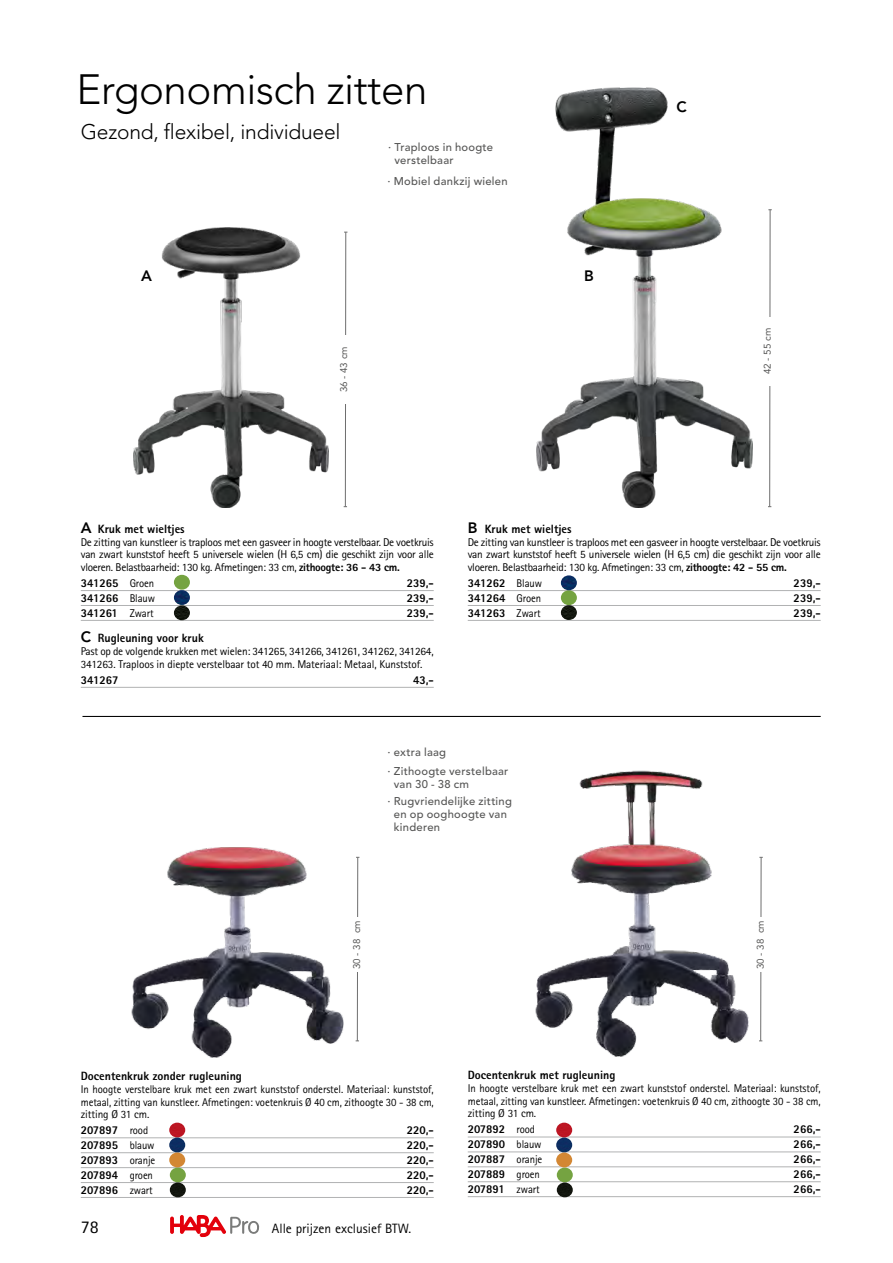
<style>
.page{position:relative;width:893px;height:1263px;background:#fff}
.page>*{position:absolute;margin:0;border:0;box-sizing:border-box;transform-origin:0 0}
.t1{font:300 42px "Avenir LT";letter-spacing:-.01em;color:#000}
.t2{font:300 21px "Avenir LT";letter-spacing:-.01em;color:#000}
.t3{font:18px "Agfa Rotis Sans Serif";color:#000}
.t4{font:800 15px "Avenir LT";color:#000}
.t5{font:13.5px "Agfa Rotis Sans Serif";color:#000}
.t6{font:800 12px "Agfa Rotis Sans Serif";color:#000;scale:.95 1}
.t7{font:800 12px "Agfa Rotis Sans Serif";color:#000}
.t8{font:11.25px/12.8px "Agfa Rotis Sans Serif";letter-spacing:-.015em;color:#000;text-align:justify}
.t9{font:11.25px/12.8px "Agfa Rotis Sans Serif";letter-spacing:-.015em;color:#000;text-align:justify;scale:.96 1}
.t10{font:500 11.25px/12.8px "Avenir LT";letter-spacing:.02em;color:#565655}
.t11{font:9.75px "Avenir LT";color:#565655}
.s1{font-family:"Avenir LT";font-size:15px}
.s2{font-weight:800}
.s3{font-weight:400;font-size:11.25px}
</style>
<div class="page">
<svg style="left:170px;top:1215px;width:89px;height:22px"></svg>
<hr style="left:468px;top:590px;width:353px;height:1px;background:#b1b2b3">
<hr style="left:468px;top:605px;width:353px;height:1px;background:#b1b2b3">
<hr style="left:468px;top:620px;width:353px;height:1px;background:#b1b2b3">
<hr style="left:81px;top:590px;width:353px;height:1px;background:#b1b2b3">
<hr style="left:81px;top:605px;width:353px;height:1px;background:#b1b2b3">
<hr style="left:81px;top:620px;width:353px;height:1px;background:#b1b2b3">
<hr style="left:82px;top:716px;width:739px;height:1px;background:#000">
<hr style="left:357px;top:857px;width:1px;height:184px;background:#6e6e6e">
<hr style="left:760px;top:857px;width:1px;height:184px;background:#6e6e6e">
<hr style="left:345px;top:232px;width:1px;height:275px;background:#6e6e6e">
<hr style="left:769px;top:210px;width:1px;height:297px;background:#6e6e6e">
<img style="left:133px;top:228px;width:195px;height:279px">
<img style="left:537px;top:256px;width:216px;height:251px">
<img style="left:555px;top:87px;width:167px;height:169px">
<div style="left:353px;top:918px;width:12px;height:54px;background:#fff"></div>
<div style="left:756px;top:918px;width:12px;height:54px;background:#fff"></div>
<div style="left:340px;top:335px;width:11px;height:68px;background:#fff"></div>
<div style="left:763px;top:317px;width:12px;height:68px;background:#fff"></div>
<img style="left:174px;top:575px;width:16px;height:45px">
<img style="left:561px;top:575px;width:16px;height:45px">
<hr style="left:81px;top:687px;width:353px;height:1px;background:#b1b2b3">
<hr style="left:468px;top:1136px;width:353px;height:1px;background:#b1b2b3">
<hr style="left:468px;top:1151px;width:353px;height:1px;background:#b1b2b3">
<hr style="left:468px;top:1166px;width:353px;height:1px;background:#b1b2b3">
<hr style="left:468px;top:1181px;width:353px;height:1px;background:#b1b2b3">
<hr style="left:468px;top:1196px;width:353px;height:1px;background:#b1b2b3">
<hr style="left:81px;top:1137px;width:353px;height:1px;background:#b1b2b3">
<hr style="left:81px;top:1152px;width:353px;height:1px;background:#b1b2b3">
<hr style="left:81px;top:1167px;width:353px;height:1px;background:#b1b2b3">
<hr style="left:81px;top:1182px;width:353px;height:1px;background:#b1b2b3">
<hr style="left:81px;top:1197px;width:353px;height:1px;background:#b1b2b3">
<img style="left:169px;top:1122px;width:17px;height:75px">
<img style="left:556px;top:1122px;width:17px;height:75px">
<img style="left:536px;top:770px;width:213px;height:287px">
<img style="left:132px;top:847px;width:212px;height:211px">
<h1 class="t1" style="left:77px;top:65px;width:352px">Ergonomisch zitten</h1>
<h2 class="t2" style="left:81px;top:119px;width:261px">Gezond, flexibel, individueel</h2>
<p class="t10" style="left:394px;top:141px;width:100px;text-indent:-6px">· Traploos in hoogte verstelbaar</p>
<p class="t10" style="left:387px;top:175px;width:122px">· Mobiel dankzij wielen</p>
<h3 class="t4" style="left:141px;top:267px;width:12px">A</h3>
<h3 class="t4" style="left:584px;top:267px;width:11px">B</h3>
<p class="t11" style="left:338px;top:392px;width:48px;rotate:-90deg">36 - 43 cm</p>
<h3 class="t4" style="left:676px;top:98px;width:12px">C</h3>
<p class="t11" style="left:762px;top:374px;width:48px;rotate:-90deg">42 - 55 cm</p>
<p class="t7" style="left:81px;top:521px;width:105px"><span class="s1">A</span> Kruk met wieltjes</p>
<p class="t8" style="left:81px;top:535px;width:354px">De zitting van kunstleer is traploos met een gasveer in hoogte verstelbaar. De voetkruis van zwart kunststof heeft 5 universele wielen (H 6,5 cm) die geschikt zijn voor alle vloeren. Belastbaarheid: 130 kg. Afmetingen: 33 cm, <span class="s2">zithoogte: 36 - 43 cm.</span></p>
<p class="t6" style="left:81px;top:575px;width:79px">341265 <span class="s3">Groen</span></p>
<p class="t6" style="left:407px;top:575px;width:30px">239,-</p>
<p class="t6" style="left:81px;top:590px;width:80px">341266 <span class="s3">Blauw</span></p>
<p class="t6" style="left:407px;top:590px;width:30px">239,-</p>
<p class="t6" style="left:81px;top:605px;width:78px">341261 <span class="s3">Zwart</span></p>
<p class="t6" style="left:407px;top:605px;width:30px">239,-</p>
<p class="t7" style="left:81px;top:631px;width:125px"><span class="s1">C</span> Rugleuning voor kruk</p>
<p class="t8" style="left:81px;top:645px;width:354px">Past op de volgende krukken met wielen: 341265, 341266, 341261, 341262, 341264,<br>341263. Traploos in diepte verstelbaar tot 40 mm. Materiaal: Metaal, Kunststof.</p>
<p class="t6" style="left:81px;top:672px;width:41px">341267</p>
<p class="t6" style="left:413px;top:672px;width:23px">43,-</p>
<p class="t7" style="left:468px;top:521px;width:105px"><span class="s1">B</span> Kruk met wieltjes</p>
<p class="t8" style="left:468px;top:535px;width:354px">De zitting van kunstleer is traploos met een gasveer in hoogte verstelbaar. De voetkruis van zwart kunststof heeft 5 universele wielen (H 6,5 cm) die geschikt zijn voor alle vloeren. Belastbaarheid: 130 kg. Afmetingen: 33 cm, <span class="s2">zithoogte: 42 - 55 cm.</span></p>
<p class="t6" style="left:468px;top:575px;width:80px">341262 <span class="s3">Blauw</span></p>
<p class="t6" style="left:794px;top:575px;width:30px">239,-</p>
<p class="t6" style="left:468px;top:590px;width:79px">341264 <span class="s3">Groen</span></p>
<p class="t6" style="left:794px;top:590px;width:30px">239,-</p>
<p class="t6" style="left:468px;top:605px;width:78px">341263 <span class="s3">Zwart</span></p>
<p class="t6" style="left:794px;top:605px;width:30px">239,-</p>
<p class="t10" style="left:387px;top:746px;width:60px">· extra laag</p>
<p class="t10" style="left:394px;top:795px;width:120px;text-indent:-6px">· Rugvriendelijke zitting en op ooghoogte van kinderen</p>
<p class="t10" style="left:394px;top:765px;width:116px;text-indent:-6px">· Zithoogte verstelbaar van 30 - 38 cm</p>
<p class="t11" style="left:351px;top:969px;width:50px;rotate:-90deg">30 - 38 cm</p>
<p class="t11" style="left:755px;top:969px;width:50px;rotate:-90deg">30 - 38 cm</p>
<p class="t7" style="left:81px;top:1068px;width:163px">Docentenkruk zonder rugleuning</p>
<p class="t9" style="left:81px;top:1082px;width:369px">In hoogte verstelbare kruk met een zwart kunststof onderstel. Materiaal: kunststof, metaal, zitting van kunstleer. Afmetingen: voetenkruis Ø 40 cm, zithoogte 30 - 38 cm, zitting Ø 31 cm.</p>
<p class="t6" style="left:81px;top:1122px;width:72px">207897 <span class="s3">rood</span></p>
<p class="t6" style="left:407px;top:1122px;width:30px">220,-</p>
<p class="t6" style="left:81px;top:1137px;width:79px">207895 <span class="s3">blauw</span></p>
<p class="t6" style="left:407px;top:1137px;width:30px">220,-</p>
<p class="t6" style="left:81px;top:1152px;width:80px">207893 <span class="s3">oranje</span></p>
<p class="t6" style="left:407px;top:1152px;width:30px">220,-</p>
<p class="t6" style="left:81px;top:1167px;width:78px">207894 <span class="s3">groen</span></p>
<p class="t6" style="left:407px;top:1167px;width:30px">220,-</p>
<p class="t6" style="left:81px;top:1182px;width:77px">207896 <span class="s3">zwart</span></p>
<p class="t6" style="left:407px;top:1182px;width:30px">220,-</p>
<h3 class="t3" style="left:81px;top:1216px;width:19px">78</h3>
<p class="t5" style="left:272px;top:1221px;width:141px">Alle prijzen exclusief BTW.</p>
<p class="t7" style="left:468px;top:1067px;width:149px">Docentenkruk met rugleuning</p>
<p class="t9" style="left:468px;top:1082px;width:369px">In hoogte verstelbare kruk met een zwart kunststof onderstel. Materiaal: kunststof, metaal, zitting van kunstleer. Afmetingen: voetenkruis Ø 40 cm, zithoogte 30 - 38 cm, zitting Ø 31 cm.</p>
<p class="t6" style="left:468px;top:1121px;width:72px">207892 <span class="s3">rood</span></p>
<p class="t6" style="left:794px;top:1121px;width:30px">266,-</p>
<p class="t6" style="left:468px;top:1136px;width:79px">207890 <span class="s3">blauw</span></p>
<p class="t6" style="left:794px;top:1136px;width:30px">266,-</p>
<p class="t6" style="left:468px;top:1151px;width:80px">207887 <span class="s3">oranje</span></p>
<p class="t6" style="left:794px;top:1151px;width:30px">266,-</p>
<p class="t6" style="left:468px;top:1166px;width:78px">207889 <span class="s3">groen</span></p>
<p class="t6" style="left:794px;top:1166px;width:30px">266,-</p>
<p class="t6" style="left:468px;top:1181px;width:77px">207891 <span class="s3">zwart</span></p>
<p class="t6" style="left:794px;top:1181px;width:30px">266,-</p>
</div>
